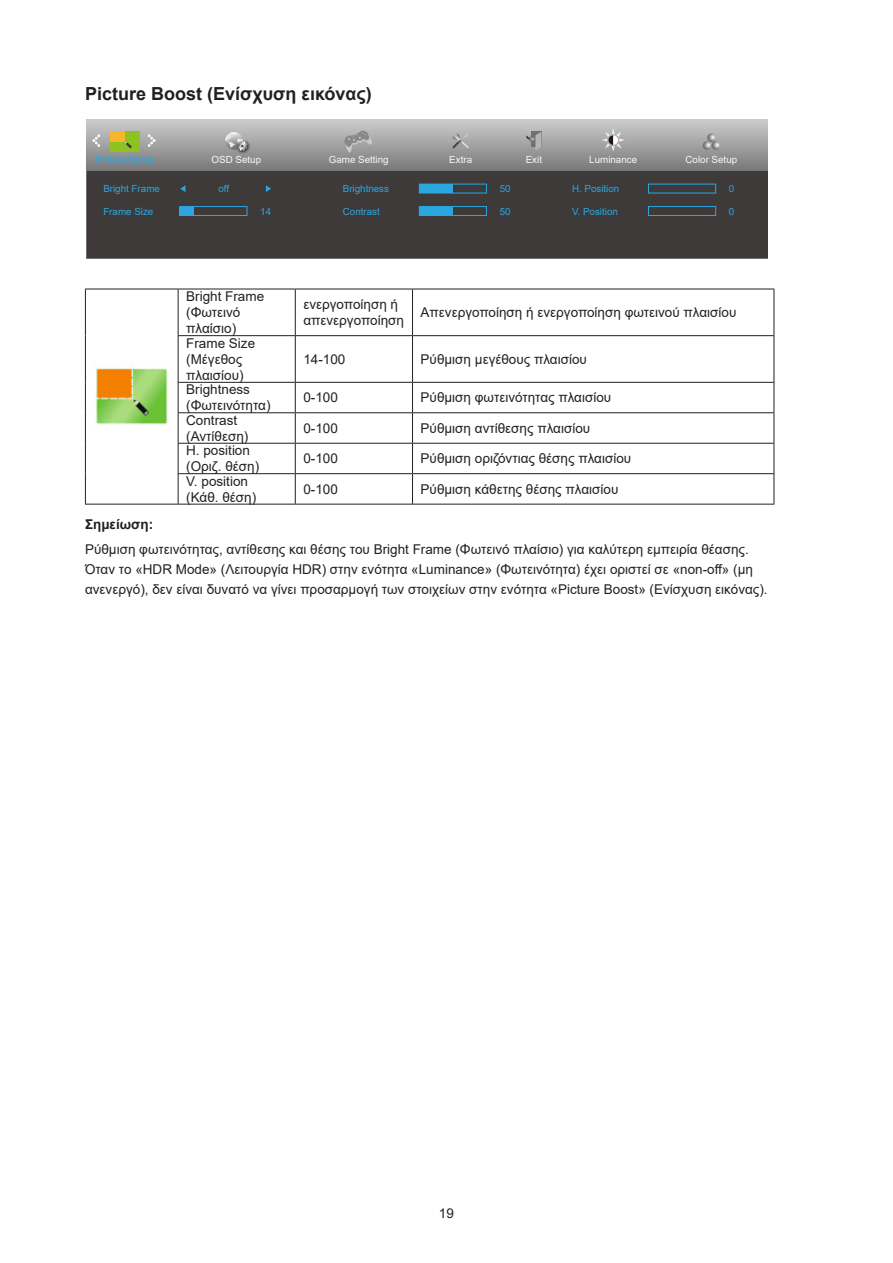
<style>
.page{position:relative;width:893px;height:1263px;background:#fff}
.page>*{position:absolute;margin:0;border:0;box-sizing:border-box;transform-origin:0 0}
.Heading_3{font:700 18px "Arial";color:#231f20}
.无间隔{font:13.5px/16.2px "Arial";color:#231f20}
.正文_text-1{font:13.5px/20.2px "Arial";color:#231f20}
.content_bold{font:700 13.5px "Arial";color:#231f20}
.t1{font:9.75px "Arial";color:#2ca6e0}
.t2{font:9.75px "Arial";color:#f7f7f7}
</style>
<div class="page">
<svg style="left:87px;top:119px;width:681px;height:53px;background:#9f9fa0"></svg>
<div style="left:87px;top:172px;width:681px;height:86px;background:#3e3a39"></div>
<svg style="left:92px;top:134px;width:8px;height:13px"></svg>
<svg style="left:148px;top:134px;width:8px;height:13px"></svg>
<img style="left:235px;top:138px;width:17px;height:18px">
<svg style="left:225px;top:132px;width:23px;height:19px"></svg>
<svg style="left:526px;top:132px;width:15px;height:18px"></svg>
<svg style="left:452px;top:133px;width:18px;height:16px"></svg>
<svg style="left:601px;top:128px;width:24px;height:24px"></svg>
<div style="left:419px;top:184px;width:34px;height:9px;background:#2ca6e0"></div>
<div style="left:419px;top:206px;width:68px;height:10px;border:1px solid #2ca6e0"></div>
<div style="left:419px;top:207px;width:34px;height:8px;background:#2ca6e0"></div>
<div style="left:648px;top:206px;width:68px;height:10px;border:1px solid #2ca6e0"></div>
<svg style="left:180px;top:185px;width:5px;height:7px"></svg>
<svg style="left:266px;top:185px;width:5px;height:7px"></svg>
<div style="left:179px;top:206px;width:68px;height:10px;border:1px solid #2ca6e0"></div>
<div style="left:180px;top:207px;width:14px;height:8px;background:#2ca6e0"></div>
<div style="left:110px;top:131px;width:29px;height:21px;background:#8dc21f"></div>
<div style="left:110px;top:131px;width:15px;height:10px;background:#f7b52c"></div>
<svg style="left:125px;top:142px;width:7px;height:6px"></svg>
<svg style="left:703px;top:133px;width:17px;height:17px"></svg>
<svg style="left:344px;top:130px;width:28px;height:23px"></svg>
<hr style="left:85px;top:289px;width:93px;height:1px;background:#231f20">
<hr style="left:85px;top:289px;width:1px;height:47px;background:#231f20">
<hr style="left:178px;top:289px;width:117px;height:1px;background:#231f20">
<hr style="left:178px;top:289px;width:1px;height:46px;background:#231f20">
<hr style="left:295px;top:289px;width:117px;height:1px;background:#231f20">
<hr style="left:295px;top:289px;width:1px;height:46px;background:#231f20">
<hr style="left:412px;top:289px;width:362px;height:1px;background:#231f20">
<hr style="left:412px;top:289px;width:1px;height:46px;background:#231f20">
<hr style="left:774px;top:289px;width:1px;height:46px;background:#231f20">
<hr style="left:85px;top:336px;width:1px;height:46px;background:#231f20">
<hr style="left:178px;top:335px;width:117px;height:1px;background:#231f20">
<hr style="left:178px;top:336px;width:1px;height:46px;background:#231f20">
<hr style="left:295px;top:335px;width:117px;height:1px;background:#231f20">
<hr style="left:295px;top:336px;width:1px;height:46px;background:#231f20">
<hr style="left:412px;top:335px;width:362px;height:1px;background:#231f20">
<hr style="left:412px;top:336px;width:1px;height:46px;background:#231f20">
<hr style="left:774px;top:336px;width:1px;height:46px;background:#231f20">
<hr style="left:85px;top:382px;width:1px;height:31px;background:#231f20">
<hr style="left:178px;top:382px;width:117px;height:1px;background:#231f20">
<svg style="left:178px;top:383px;width:1px;height:29px"></svg>
<hr style="left:295px;top:382px;width:117px;height:1px;background:#231f20">
<svg style="left:295px;top:383px;width:1px;height:29px"></svg>
<hr style="left:412px;top:382px;width:362px;height:1px;background:#231f20">
<svg style="left:412px;top:383px;width:1px;height:29px"></svg>
<svg style="left:774px;top:383px;width:1px;height:29px"></svg>
<hr style="left:85px;top:413px;width:1px;height:30px;background:#231f20">
<hr style="left:178px;top:412px;width:117px;height:1px;background:#231f20">
<hr style="left:178px;top:413px;width:1px;height:30px;background:#231f20">
<hr style="left:295px;top:412px;width:117px;height:1px;background:#231f20">
<hr style="left:295px;top:413px;width:1px;height:30px;background:#231f20">
<hr style="left:412px;top:412px;width:362px;height:1px;background:#231f20">
<hr style="left:412px;top:413px;width:1px;height:30px;background:#231f20">
<hr style="left:774px;top:413px;width:1px;height:30px;background:#231f20">
<hr style="left:85px;top:443px;width:1px;height:31px;background:#231f20">
<hr style="left:178px;top:443px;width:117px;height:1px;background:#231f20">
<svg style="left:178px;top:444px;width:1px;height:29px"></svg>
<hr style="left:295px;top:443px;width:117px;height:1px;background:#231f20">
<svg style="left:295px;top:444px;width:1px;height:29px"></svg>
<hr style="left:412px;top:443px;width:362px;height:1px;background:#231f20">
<svg style="left:412px;top:444px;width:1px;height:29px"></svg>
<svg style="left:774px;top:444px;width:1px;height:29px"></svg>
<hr style="left:85px;top:474px;width:1px;height:30px;background:#231f20">
<hr style="left:178px;top:473px;width:117px;height:1px;background:#231f20">
<hr style="left:178px;top:474px;width:1px;height:30px;background:#231f20">
<hr style="left:295px;top:473px;width:117px;height:1px;background:#231f20">
<hr style="left:295px;top:474px;width:1px;height:30px;background:#231f20">
<hr style="left:412px;top:473px;width:362px;height:1px;background:#231f20">
<hr style="left:412px;top:474px;width:1px;height:30px;background:#231f20">
<hr style="left:774px;top:474px;width:1px;height:30px;background:#231f20">
<hr style="left:85px;top:504px;width:93px;height:1px;background:#231f20">
<hr style="left:178px;top:504px;width:117px;height:1px;background:#231f20">
<hr style="left:295px;top:504px;width:117px;height:1px;background:#231f20">
<hr style="left:412px;top:504px;width:362px;height:1px;background:#231f20">
<img style="left:94px;top:367px;width:74px;height:59px">
<p class="Heading_3" style="left:85px;top:81px;width:288px">Picture Boost (Ενίσχυση εικόνας)</p>
<p class="t2" style="left:212px;top:153px;width:51px">OSD Setup</p>
<p class="t2" style="left:449px;top:153px;width:24px">Extra</p>
<p class="t2" style="left:526px;top:153px;width:18px">Exit</p>
<p class="t2" style="left:589px;top:153px;width:49px">Luminance</p>
<p class="t1" style="left:343px;top:182px;width:48px">Brightness</p>
<p class="t1" style="left:500px;top:182px;width:12px">50</p>
<p class="t1" style="left:343px;top:205px;width:39px">Contrast</p>
<p class="t1" style="left:500px;top:205px;width:12px">50</p>
<p class="t1" style="left:95px;top:153px;width:60px">Picture Boost</p>
<p class="t2" style="left:329px;top:153px;width:61px">Game Setting</p>
<p class="t2" style="left:685px;top:153px;width:53px">Color Setup</p>
<p class="t1" style="left:103px;top:182px;width:58px">Bright Frame</p>
<p class="t1" style="left:218px;top:182px;width:12px">off</p>
<p class="t1" style="left:103px;top:205px;width:52px">Frame Size</p>
<p class="t1" style="left:260px;top:205px;width:12px">14</p>
<p class="t1" style="left:572px;top:182px;width:49px">H. Position</p>
<p class="t1" style="left:729px;top:182px;width:7px">0</p>
<p class="t1" style="left:572px;top:205px;width:47px">V. Position</p>
<p class="t1" style="left:729px;top:205px;width:7px">0</p>
<p class="无间隔" style="left:186px;top:288px;width:80px">Bright Frame (Φωτεινό πλαίσιο)</p>
<p class="无间隔" style="left:303px;top:296px;width:102px">ενεργοποίηση ή απενεργοποίηση</p>
<p class="无间隔" style="left:421px;top:304px;width:317px">Απενεργοποίηση ή ενεργοποίηση φωτεινού πλαισίου</p>
<p class="无间隔" style="left:186px;top:335px;width:71px">Frame Size (Μέγεθος πλαισίου)</p>
<p class="无间隔" style="left:303px;top:351px;width:44px">14-100</p>
<p class="无间隔" style="left:421px;top:351px;width:168px">Ρύθμιση μεγέθους πλαισίου</p>
<p class="无间隔" style="left:186px;top:381px;width:86px">Brightness (Φωτεινότητα)</p>
<p class="无间隔" style="left:303px;top:389px;width:36px">0-100</p>
<p class="无间隔" style="left:421px;top:389px;width:192px">Ρύθμιση φωτεινότητας πλαισίου</p>
<p class="无间隔" style="left:186px;top:412px;width:64px">Contrast (Αντίθεση)</p>
<p class="无间隔" style="left:303px;top:420px;width:36px">0-100</p>
<p class="无间隔" style="left:421px;top:420px;width:171px">Ρύθμιση αντίθεσης πλαισίου</p>
<p class="无间隔" style="left:186px;top:442px;width:74px">H. position (Οριζ. θέση)</p>
<p class="无间隔" style="left:303px;top:450px;width:36px">0-100</p>
<p class="无间隔" style="left:421px;top:450px;width:212px">Ρύθμιση οριζόντιας θέσης πλαισίου</p>
<p class="无间隔" style="left:186px;top:473px;width:72px">V. position (Κάθ. θέση)</p>
<p class="无间隔" style="left:303px;top:481px;width:36px">0-100</p>
<p class="无间隔" style="left:421px;top:481px;width:199px">Ρύθμιση κάθετης θέσης πλαισίου</p>
<p class="content_bold" style="left:85px;top:515px;width:70px">Σημείωση:</p>
<p class="正文_text-1" style="left:85px;top:539px;width:665px">Ρύθμιση φωτεινότητας, αντίθεσης και θέσης του Bright Frame (Φωτεινό πλαίσιο) για καλύτερη εμπειρία θέασης.</p>
<p class="正文_text-1" style="left:85px;top:559px;width:684px">Όταν το «HDR Mode» (Λειτουργία HDR) στην ενότητα «Luminance» (Φωτεινότητα) έχει οριστεί σε «non-off» (μη ανενεργό), δεν είναι δυνατό να γίνει προσαρμογή των στοιχείων στην ενότητα «Picture Boost» (Ενίσχυση εικόνας).</p>
<p class="正文_text-1" style="left:439px;top:1203px;width:17px">19</p>
</div>
